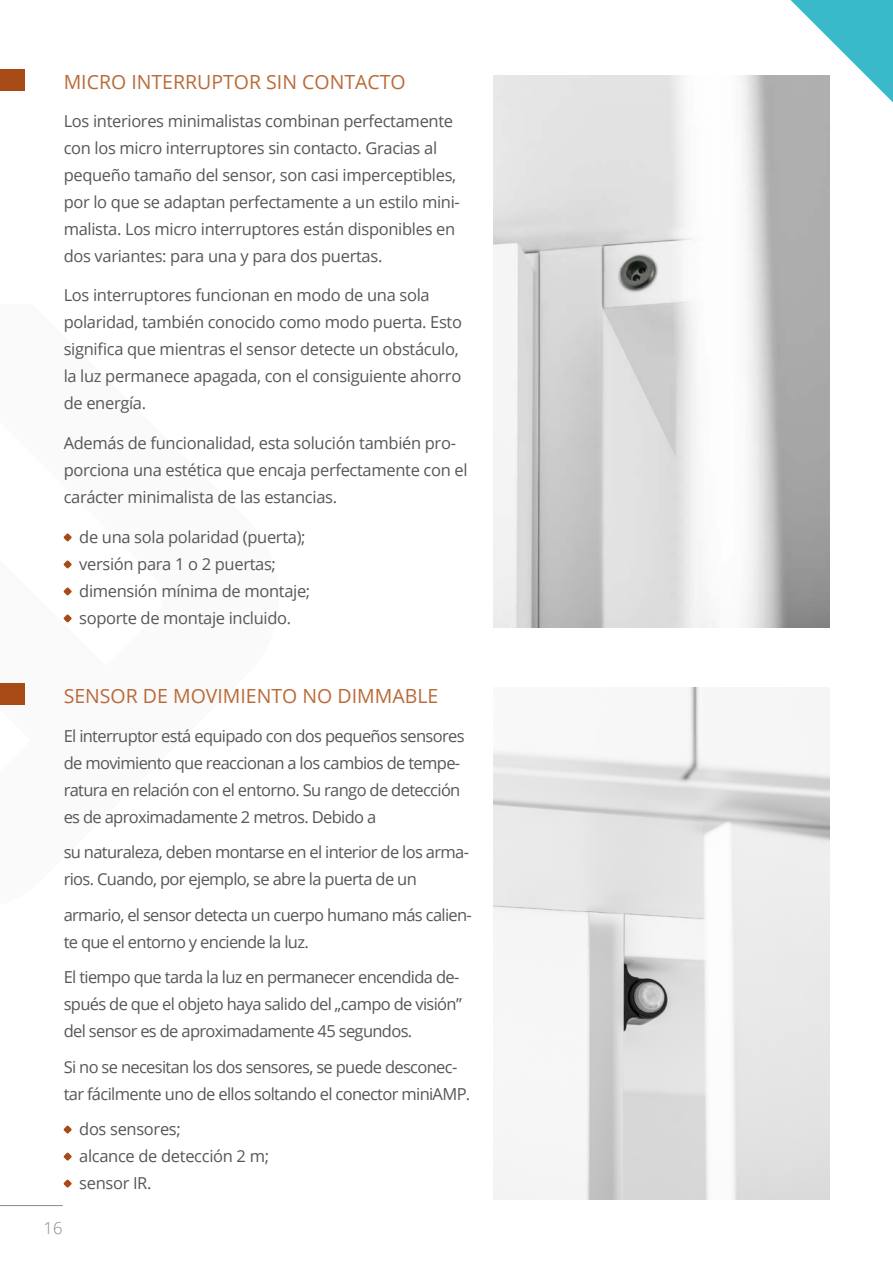
<style>
.page{position:relative;width:893px;height:1263px;background:#fff}
.page>*{position:absolute;margin:0;border:0;box-sizing:border-box;transform-origin:0 0}
.t1{font:19.5px "Open Sans";color:#b96b39}
.t2{font:16.5px/27px "Open Sans";letter-spacing:-.02em;color:#575756}
.t3{font:16.5px/27px "Open Sans";letter-spacing:-.04em;color:#575756}
.t4{font:300 16.5px "Open Sans";color:#878787}
</style>
<div class="page">
<hr style="left:0;top:1205px;width:63px;height:1px;background:#878787">
<svg style="left:64px;top:1125px;width:8px;height:9px"></svg>
<svg style="left:64px;top:1152px;width:8px;height:9px"></svg>
<svg style="left:64px;top:1179px;width:8px;height:9px"></svg>
<div style="left:0;top:683px;width:25px;height:22px;background:#a84a16"></div>
<img style="left:493px;top:687px;width:336px;height:512px">
<svg style="left:64px;top:533px;width:8px;height:8px"></svg>
<svg style="left:64px;top:560px;width:8px;height:8px"></svg>
<svg style="left:64px;top:587px;width:8px;height:8px"></svg>
<svg style="left:64px;top:614px;width:8px;height:8px"></svg>
<div style="left:0;top:69px;width:25px;height:22px;background:#a84a16"></div>
<img style="left:493px;top:75px;width:336px;height:553px">
<svg style="left:652px;top:0;width:241px;height:249px"></svg>
<p class="t1" style="left:64px;top:68px;width:344px">MICRO INTERRUPTOR SIN CONTACTO</p>
<p class="t2" style="left:64px;top:107px;width:398px">Los interiores minimalistas combinan perfectamente con los micro interruptores sin contacto. Gracias al pequeño tamaño del sensor, son casi imperceptibles, por lo que se adaptan perfectamente a un estilo mini&shy;malista. Los micro interruptores están disponibles en dos variantes: para una y para dos puertas.</p>
<p class="t2" style="left:64px;top:281px;width:400px">Los interruptores funcionan en modo de una sola polaridad, también conocido como modo puerta. Esto significa que mientras el sensor detecte un obstáculo, la luz permanece apagada, con el consiguiente ahorro de energía.</p>
<p class="t2" style="left:64px;top:429px;width:405px">Además de funcionalidad, esta solución también pro&shy;porciona una estética que encaja perfectamente con el carácter minimalista de las estancias.</p>
<p class="t2" style="left:79px;top:523px;width:233px">de una sola polaridad (puerta); versión para 1 o 2 puertas; dimensión mínima de montaje; soporte de montaje incluido.</p>
<p class="t1" style="left:64px;top:682px;width:376px">SENSOR DE MOVIMIENTO NO DIMMABLE</p>
<p class="t3" style="left:64px;top:722px;width:402px">El interruptor está equipado con dos pequeños sensores de movimiento que reaccionan a los cambios de tempe&shy;ratura en relación con el entorno. Su rango de detección es de aproximadamente 2 metros. Debido a</p>
<p class="t3" style="left:64px;top:838px;width:407px">su naturaleza, deben montarse en el interior de los arma&shy;rios. Cuando, por ejemplo, se abre la puerta de un</p>
<p class="t3" style="left:64px;top:900px;width:410px">armario, el sensor detecta un cuerpo humano más calien&shy;te que el entorno y enciende la luz.</p>
<p class="t3" style="left:64px;top:963px;width:400px">El tiempo que tarda la luz en permanecer encendida de&shy;spués de que el objeto haya salido del „campo de visión” del sensor es de aproximadamente 45 segundos.</p>
<p class="t3" style="left:64px;top:1052px;width:408px">Si no se necesitan los dos sensores, se puede desconec&shy;tar fácilmente uno de ellos soltando el conector miniAMP.</p>
<p class="t2" style="left:79px;top:1115px;width:191px">dos sensores;<br>alcance de detección 2 m; sensor IR.</p>
<p class="t4" style="left:44px;top:1217px;width:20px">16</p>
</div>
